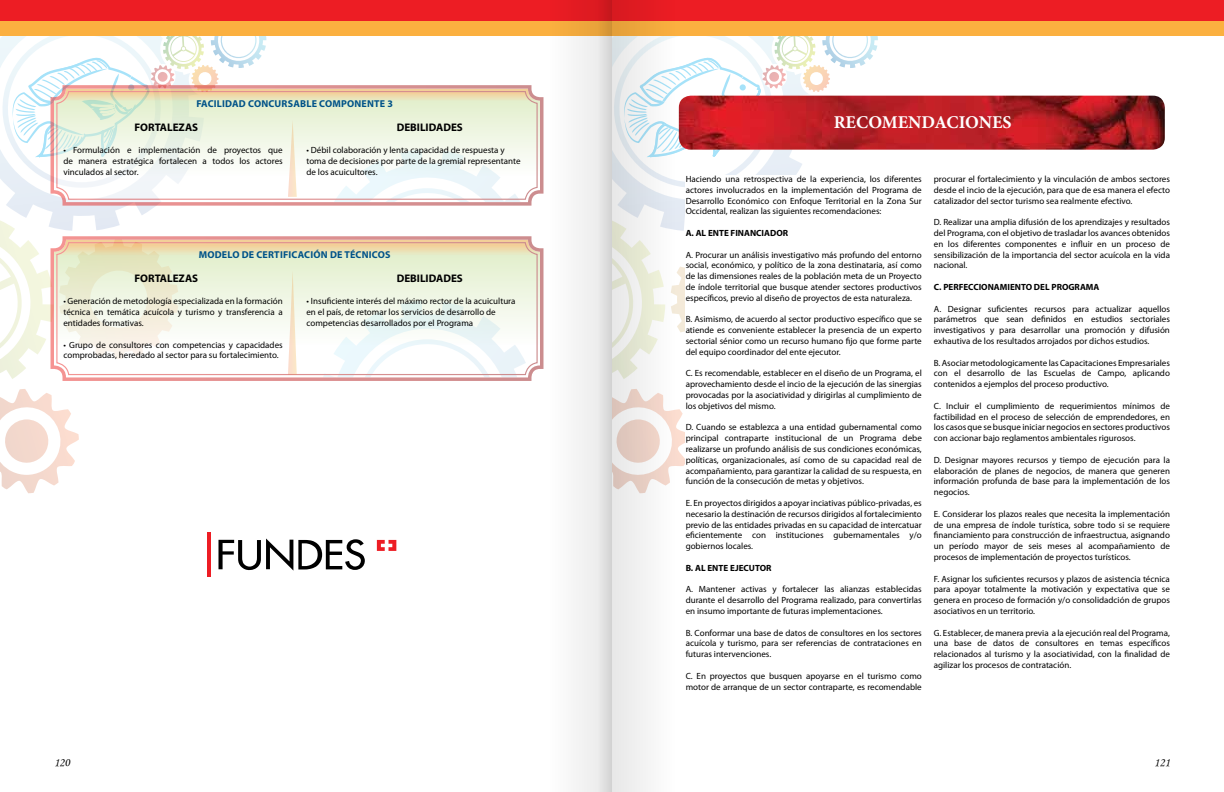
<style>
.page{position:relative;width:1224px;height:792px;background:#fff}
.page>*{position:absolute;margin:0;border:0;box-sizing:border-box;transform-origin:0 0}
.t1{font:700 18px "Minion Pro";color:#fff}
.t2{font:12px "Monotype Corsiva";color:#000}
.t3{font:700 11px "Myriad Pro";color:#000}
.t4{font:700 10px "Myriad Pro";letter-spacing:.005em;color:#005288}
.t5{font:9px/10.8px "Myriad Pro";color:#000;text-align:justify}
.t6{font:700 9px "Myriad Pro";color:#000}
</style>
<div class="page">
<svg style="left:0;top:231px;width:79px;height:262px"></svg>
<svg style="left:0;top:36px;width:154px;height:195px"></svg>
<svg style="left:726px;top:159px;width:76px;height:16px"></svg>
<svg style="left:11px;top:36px;width:255px;height:123px"></svg>
<svg style="left:690px;top:36px;width:188px;height:123px"></svg>
<div style="left:0;top:0;width:612px;height:36px;background:#fbb040"></div>
<div style="left:0;top:0;width:612px;height:20px;background:#ed1d24"></div>
<div style="left:612px;top:0;width:612px;height:36px;background:#fbb040"></div>
<div style="left:612px;top:0;width:612px;height:20px;background:#ed1d24"></div>
<div style="left:533px;top:0;width:79px;height:792px;background:#f8f8f8"></div>
<svg style="left:594px;top:0;width:18px;height:792px;fill:#e1e1e1"></svg>
<svg style="left:612px;top:0;width:78px;height:792px"></svg>
<img style="left:679px;top:96px;width:486px;height:54px">
<div style="left:686px;top:175px;width:484px;height:521px;background:#fff"></div>
<svg style="left:49px;top:83px;width:495px;height:124px"></svg>
<div style="left:56px;top:91px;width:482px;height:109px;border:1px solid #fff;border-radius:12px"></div>
<div style="left:58px;top:118px;width:269px;height:16px;background:#ebf4dd"></div>
<div style="left:268px;top:118px;width:268px;height:16px;background:#ecf4de"></div>
<svg style="left:288px;top:122px;width:9px;height:75px"></svg>
<svg style="left:49px;top:235px;width:495px;height:148px"></svg>
<div style="left:56px;top:242px;width:482px;height:133px;border:1px solid #fff;border-radius:12px"></div>
<svg style="left:58px;top:270px;width:210px;height:15px;background:#e8efd3"></svg>
<div style="left:268px;top:270px;width:268px;height:15px;background:#eaf3da"></div>
<svg style="left:288px;top:272px;width:9px;height:103px"></svg>
<svg style="left:219px;top:539px;width:146px;height:32px"></svg>
<svg style="left:377px;top:540px;width:19px;height:11px"></svg>
<hr style="left:207px;top:532px;width:4px;height:45px;background:#ed1d24">
<p class="t4" style="left:196px;top:97px;width:12px">FACILIDAD</p>
<p class="t4" style="left:248px;top:97px;width:14px">CONCURSABLE</p>
<p class="t4" style="left:319px;top:97px;width:14px">COMPONENTE</p>
<p class="t4" style="left:387px;top:97px;width:7px">3</p>
<p class="t3" style="left:135px;top:120px;width:65px">FORTALEZAS</p>
<p class="t3" style="left:397px;top:120px;width:68px">DEBILIDADES</p>
<p class="t5" style="left:63px;top:145px;width:221px">• Formulación e implementación de proyectos que de manera estratégica fortalecen a todos los actores vinculados al sector.</p>
<p class="t5" style="left:306px;top:145px;width:216px;text-align:left">• Débil colaboración y lenta capacidad de respuesta y toma de decisiones por parte de la gremial representante de los acuicultores.</p>
<p class="t4" style="left:199px;top:248px;width:16px">MODELO</p>
<p class="t4" style="left:242px;top:248px;width:28px">DE CERTIFICACIÓN</p>
<p class="t4" style="left:330px;top:248px;width:27px">DE TÉCNICOS</p>
<p class="t3" style="left:135px;top:271px;width:65px">FORTALEZAS</p>
<p class="t3" style="left:397px;top:271px;width:68px">DEBILIDADES</p>
<p class="t5" style="left:63px;top:296px;width:221px">• Generación de metodología especializada en la formación técnica en temática acuícola y turismo y transferencia a entidades formativas.</p>
<p class="t5" style="left:63px;top:339px;width:221px">• Grupo de consultores con competencias y capacidades comprobadas, heredado al sector para su fortalecimiento.</p>
<p class="t5" style="left:306px;top:296px;width:211px;text-align:left">• Insuficiente interés del máximo rector de la acuicultura en el país, de retomar los servicios de desarrollo de competencias desarrollados por el Programa</p>
<h1 class="t1" style="left:834px;top:110px;width:180px">RECOMENDACIONES</h1>
<p class="t5" style="left:686px;top:174px;width:238px">Haciendo una retrospectiva de la experiencia, los diferentes actores involucrados en la implementación del Programa de Desarrollo Económico con Enfoque Territorial en la Zona Sur Occidental, realizan las siguientes recomendaciones:</p>
<p class="t6" style="left:686px;top:227px;width:104px">A. AL ENTE FINANCIADOR</p>
<p class="t5" style="left:686px;top:249px;width:238px">A. Procurar un análisis investigativo más profundo del entorno social, económico, y político de la zona destinataria, así como de las dimensiones reales de la población meta de un Proyecto de índole territorial que busque atender sectores productivos específicos, previo al diseño de proyectos de esta naturaleza.</p>
<p class="t5" style="left:686px;top:314px;width:238px">B. Asimismo, de acuerdo al sector productivo específico que se atiende es conveniente establecer la presencia de un experto sectorial sénior como un recurso humano fijo que forme parte del equipo coordinador del ente ejecutor.</p>
<p class="t5" style="left:686px;top:368px;width:238px">C. Es recomendable, establecer en el diseño de un Programa, el aprovechamiento desde el incio de la ejecución de las sinergias provocadas por la asociatividad y dirigirlas al cumplimiento de los objetivos del mismo.</p>
<p class="t5" style="left:686px;top:422px;width:238px">D. Cuando se establezca a una entidad gubernamental como principal contraparte institucional de un Programa debe realizarse un profundo análisis de sus condiciones económicas, políticas, organizacionales, así como de su capacidad real de acompañamiento, para garantizar la calidad de su respuesta, en función de la consecución de metas y objetivos.</p>
<p class="t5" style="left:686px;top:498px;width:238px">E. En proyectos dirigidos a apoyar inciativas público-privadas, es necesario la destinación de recursos dirigidos al fortalecimiento previo de las entidades privadas en su capacidad de intercatuar eficientemente con instituciones gubernamentales y/o gobiernos locales.</p>
<p class="t6" style="left:686px;top:562px;width:87px">B. AL ENTE EJECUTOR</p>
<p class="t5" style="left:686px;top:584px;width:238px">A. Mantener activas y fortalecer las alianzas establecidas durante el desarrollo del Programa realizado, para convertirlas en insumo importante de futuras implementaciones.</p>
<p class="t5" style="left:686px;top:627px;width:238px">B. Conformar una base de datos de consultores en los sectores acuícola y turismo, para ser referencias de contrataciones en futuras intervenciones.</p>
<p class="t5" style="left:686px;top:670px;width:238px">C. En proyectos que busquen apoyarse en el turismo como motor de arranque de un sector contraparte, es recomendable</p>
<p class="t5" style="left:934px;top:174px;width:238px">procurar el fortalecimiento y la vinculación de ambos sectores desde el incio de la ejecución, para que de esa manera el efecto catalizador del sector turismo sea realmente efectivo.</p>
<p class="t5" style="left:934px;top:217px;width:238px">D. Realizar una amplia difusión de los aprendizajes y resultados del Programa, con el objetivo de trasladar los avances obtenidos en los diferentes componentes e influir en un proceso de sensibilización de la importancia del sector acuícola en la vida nacional.</p>
<p class="t6" style="left:934px;top:281px;width:167px">C. PERFECCIONAMIENTO DEL PROGRAMA</p>
<p class="t5" style="left:934px;top:303px;width:238px">A. Designar suficientes recursos para actualizar aquellos parámetros que sean definidos en estudios sectoriales investigativos y para desarrollar una promoción y difusión exhautiva de los resultados arrojados por dichos estudios.</p>
<p class="t5" style="left:934px;top:357px;width:238px">B. Asociar metodologicamente las Capacitaciones Empresariales con el desarrollo de las Escuelas de Campo, aplicando contenidos a ejemplos del proceso productivo.</p>
<p class="t5" style="left:934px;top:400px;width:238px">C. Incluir el cumplimiento de requerimientos mínimos de factibilidad en el proceso de selección de emprendedores, en los casos que se busque iniciar negocios en sectores productivos con accionar bajo reglamentos ambientales rigurosos.</p>
<p class="t5" style="left:934px;top:454px;width:238px">D. Designar mayores recursos y tiempo de ejecución para la elaboración de planes de negocios, de manera que generen información profunda de base para la implementación de los negocios.</p>
<p class="t5" style="left:934px;top:508px;width:238px">E. Considerar los plazos reales que necesita la implementación de una empresa de índole turística, sobre todo si se requiere financiamiento para construcción de infraestructua, asignando un período mayor de seis meses al acompañamiento de procesos de implementación de proyectos turísticos.</p>
<p class="t5" style="left:934px;top:573px;width:238px">F. Asignar los suficientes recursos y plazos de asistencia técnica para apoyar totalmente la motivación y expectativa que se genera en proceso de formación y/o consolidadción de grupos asociativos en un territorio.</p>
<p class="t5" style="left:934px;top:627px;width:238px">G. Establecer, de manera previa a la ejecución real del Programa, una base de datos de consultores en temas específicos relacionados al turismo y la asociatividad, con la finalidad de agilizar los procesos de contratación.</p>
<h2 class="t2" style="left:54px;top:755px;width:17px">120</h2>
<h2 class="t2" style="left:1154px;top:755px;width:17px">121</h2>
</div>
